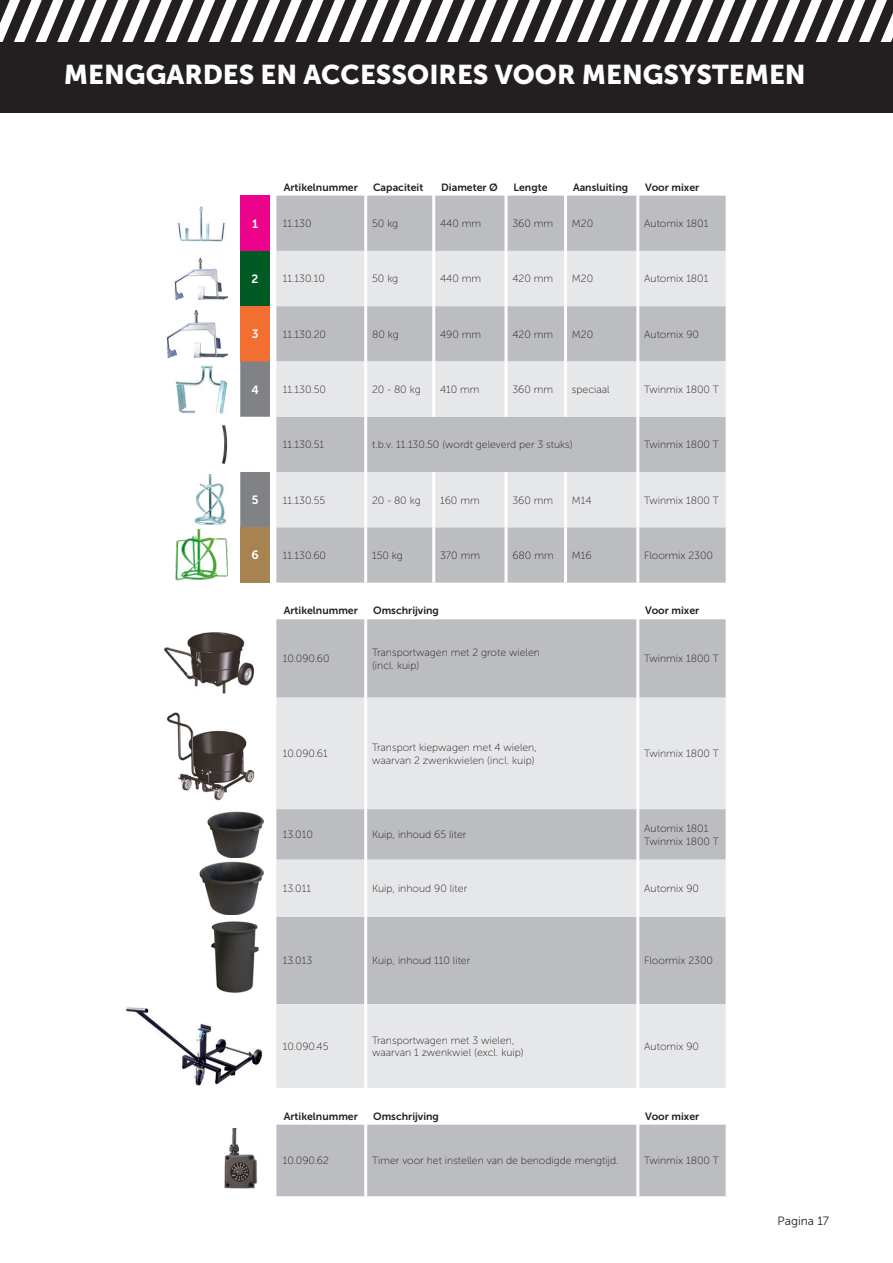
<style>
.page{position:relative;width:893px;height:1263px;background:#fff}
.page>*{position:absolute;margin:0;border:0;box-sizing:border-box;transform-origin:0 0}
.t1{font:27px "Museo Sans 900";color:#fff}
.t2{font:12px "Museo Sans 300";color:#231f20}
.t3{font:12px "Museo Sans 700";color:#fff}
.t4{font:10.5px/12.6px "Museo Sans 100";color:#231f20}
.t5{font:10.5px "Museo Sans 700";color:#231f20}
</style>
<div class="page">
<svg style="left:0;top:0;width:893px;height:42px"></svg>
<div style="left:0;top:42px;width:893px;height:70px;background:#231f20"></div>
<div style="left:240px;top:196px;width:30px;height:55px;background:#ed028c"></div>
<div style="left:276px;top:196px;width:450px;height:387px;background:#bcbdc0"></div>
<div style="left:240px;top:251px;width:30px;height:55px;background:#005a23"></div>
<svg style="left:276px;top:251px;width:450px;height:276px;background:#d5d6d9"></svg>
<div style="left:240px;top:306px;width:30px;height:55px;background:#f36e31"></div>
<svg style="left:240px;top:361px;width:30px;height:166px"></svg>
<div style="left:240px;top:527px;width:30px;height:56px;background:#a68351"></div>
<hr style="left:364px;top:196px;width:3px;height:55px;background:#fff">
<hr style="left:432px;top:196px;width:3px;height:55px;background:#fff">
<hr style="left:504px;top:196px;width:3px;height:55px;background:#fff">
<hr style="left:564px;top:196px;width:3px;height:55px;background:#fff">
<hr style="left:636px;top:196px;width:3px;height:55px;background:#fff">
<hr style="left:364px;top:251px;width:3px;height:55px;background:#fff">
<hr style="left:432px;top:251px;width:3px;height:55px;background:#fff">
<hr style="left:504px;top:251px;width:3px;height:55px;background:#fff">
<hr style="left:564px;top:251px;width:3px;height:55px;background:#fff">
<hr style="left:636px;top:251px;width:3px;height:55px;background:#fff">
<hr style="left:364px;top:306px;width:3px;height:55px;background:#fff">
<hr style="left:432px;top:306px;width:3px;height:55px;background:#fff">
<hr style="left:504px;top:306px;width:3px;height:55px;background:#fff">
<hr style="left:564px;top:306px;width:3px;height:55px;background:#fff">
<hr style="left:636px;top:306px;width:3px;height:55px;background:#fff">
<hr style="left:364px;top:361px;width:3px;height:56px;background:#fff">
<hr style="left:432px;top:361px;width:3px;height:56px;background:#fff">
<hr style="left:504px;top:361px;width:3px;height:56px;background:#fff">
<hr style="left:564px;top:361px;width:3px;height:56px;background:#fff">
<hr style="left:636px;top:361px;width:3px;height:56px;background:#fff">
<hr style="left:364px;top:417px;width:3px;height:55px;background:#fff">
<hr style="left:636px;top:417px;width:3px;height:55px;background:#fff">
<hr style="left:364px;top:472px;width:3px;height:55px;background:#fff">
<hr style="left:432px;top:472px;width:3px;height:55px;background:#fff">
<hr style="left:504px;top:472px;width:3px;height:55px;background:#fff">
<hr style="left:564px;top:472px;width:3px;height:55px;background:#fff">
<hr style="left:636px;top:472px;width:3px;height:55px;background:#fff">
<hr style="left:364px;top:527px;width:3px;height:56px;background:#fff">
<hr style="left:432px;top:527px;width:3px;height:56px;background:#fff">
<hr style="left:504px;top:527px;width:3px;height:56px;background:#fff">
<hr style="left:564px;top:527px;width:3px;height:56px;background:#fff">
<hr style="left:636px;top:527px;width:3px;height:56px;background:#fff">
<img style="left:177px;top:206px;width:48px;height:36px">
<img style="left:175px;top:258px;width:52px;height:41px">
<img style="left:166px;top:310px;width:61px;height:48px">
<img style="left:175px;top:365px;width:52px;height:49px">
<img style="left:221px;top:425px;width:6px;height:39px">
<img style="left:194px;top:475px;width:32px;height:50px">
<img style="left:175px;top:529px;width:52px;height:51px">
<div style="left:276px;top:619px;width:450px;height:79px;background:#bcbdc0"></div>
<svg style="left:276px;top:698px;width:450px;height:390px;background:#d7d8da"></svg>
<hr style="left:364px;top:619px;width:3px;height:79px;background:#fff">
<hr style="left:636px;top:619px;width:3px;height:79px;background:#fff">
<hr style="left:364px;top:698px;width:3px;height:111px;background:#fff">
<hr style="left:636px;top:698px;width:3px;height:111px;background:#fff">
<hr style="left:364px;top:809px;width:3px;height:51px;background:#fff">
<hr style="left:636px;top:809px;width:3px;height:51px;background:#fff">
<hr style="left:364px;top:860px;width:3px;height:57px;background:#fff">
<hr style="left:636px;top:860px;width:3px;height:57px;background:#fff">
<hr style="left:364px;top:917px;width:3px;height:87px;background:#fff">
<hr style="left:636px;top:917px;width:3px;height:87px;background:#fff">
<hr style="left:364px;top:1004px;width:3px;height:84px;background:#fff">
<hr style="left:636px;top:1004px;width:3px;height:84px;background:#fff">
<img style="left:164px;top:632px;width:91px;height:62px">
<img style="left:166px;top:712px;width:89px;height:89px">
<img style="left:207px;top:811px;width:57px;height:47px">
<img style="left:200px;top:862px;width:64px;height:52px">
<img style="left:210px;top:921px;width:49px;height:72px">
<img style="left:125px;top:1007px;width:138px;height:79px">
<div style="left:276px;top:1124px;width:450px;height:72px;background:#bcbdc0"></div>
<img style="left:224px;top:1128px;width:33px;height:61px">
<h1 class="t1" style="left:64px;top:59px;width:743px">MENGGARDES EN ACCESSOIRES VOOR MENGSYSTEMEN</h1>
<p class="t5" style="left:284px;top:181px;width:76px">Artikelnummer</p>
<p class="t5" style="left:373px;top:181px;width:52px">Capaciteit</p>
<p class="t5" style="left:441px;top:181px;width:58px">Diameter Ø</p>
<p class="t5" style="left:513px;top:181px;width:36px">Lengte</p>
<p class="t5" style="left:573px;top:181px;width:57px">Aansluiting</p>
<p class="t5" style="left:645px;top:181px;width:56px">Voor mixer</p>
<p class="t3" style="left:252px;top:217px;width:8px">1</p>
<p class="t4" style="left:283px;top:217px;width:30px">11.130</p>
<p class="t4" style="left:372px;top:217px;width:28px">50 kg</p>
<p class="t4" style="left:440px;top:217px;width:43px">440 mm</p>
<p class="t4" style="left:512px;top:217px;width:42px">360 mm</p>
<p class="t4" style="left:572px;top:217px;width:23px">M20</p>
<p class="t4" style="left:644px;top:217px;width:66px">Automix 1801</p>
<p class="t3" style="left:252px;top:272px;width:8px">2</p>
<p class="t4" style="left:283px;top:273px;width:44px">11.130.10</p>
<p class="t4" style="left:372px;top:273px;width:28px">50 kg</p>
<p class="t4" style="left:440px;top:273px;width:43px">440 mm</p>
<p class="t4" style="left:512px;top:273px;width:42px">420 mm</p>
<p class="t4" style="left:572px;top:273px;width:23px">M20</p>
<p class="t4" style="left:644px;top:273px;width:66px">Automix 1801</p>
<p class="t3" style="left:252px;top:327px;width:8px">3</p>
<p class="t4" style="left:283px;top:328px;width:45px">11.130.20</p>
<p class="t4" style="left:372px;top:328px;width:28px">80 kg</p>
<p class="t4" style="left:440px;top:328px;width:43px">490 mm</p>
<p class="t4" style="left:512px;top:328px;width:42px">420 mm</p>
<p class="t4" style="left:572px;top:328px;width:23px">M20</p>
<p class="t4" style="left:644px;top:328px;width:56px">Automix 90</p>
<p class="t3" style="left:251px;top:383px;width:9px">4</p>
<p class="t4" style="left:283px;top:383px;width:45px">11.130.50</p>
<p class="t4" style="left:372px;top:383px;width:50px">20 - 80 kg</p>
<p class="t4" style="left:440px;top:383px;width:41px">410 mm</p>
<p class="t4" style="left:512px;top:383px;width:42px">360 mm</p>
<p class="t4" style="left:572px;top:383px;width:39px">speciaal</p>
<p class="t4" style="left:644px;top:383px;width:76px">Twinmix 1800 T</p>
<p class="t4" style="left:283px;top:438px;width:43px">11.130.51</p>
<p class="t4" style="left:372px;top:438px;width:202px">t.b.v. 11.130.50 (wordt geleverd per 3 stuks)</p>
<p class="t4" style="left:644px;top:438px;width:76px">Twinmix 1800 T</p>
<p class="t3" style="left:252px;top:493px;width:8px">5</p>
<p class="t4" style="left:283px;top:494px;width:44px">11.130.55</p>
<p class="t4" style="left:372px;top:494px;width:50px">20 - 80 kg</p>
<p class="t4" style="left:440px;top:494px;width:41px">160 mm</p>
<p class="t4" style="left:512px;top:494px;width:42px">360 mm</p>
<p class="t4" style="left:572px;top:494px;width:21px">M14</p>
<p class="t4" style="left:644px;top:494px;width:76px">Twinmix 1800 T</p>
<p class="t3" style="left:251px;top:549px;width:9px">6</p>
<p class="t4" style="left:283px;top:549px;width:45px">11.130.60</p>
<p class="t4" style="left:372px;top:549px;width:32px">150 kg</p>
<p class="t4" style="left:440px;top:549px;width:41px">370 mm</p>
<p class="t4" style="left:512px;top:549px;width:43px">680 mm</p>
<p class="t4" style="left:572px;top:549px;width:21px">M16</p>
<p class="t4" style="left:644px;top:549px;width:70px">Floormix 2300</p>
<p class="t5" style="left:284px;top:605px;width:76px">Artikelnummer</p>
<p class="t5" style="left:373px;top:605px;width:67px">Omschrijving</p>
<p class="t5" style="left:645px;top:605px;width:56px">Voor mixer</p>
<p class="t4" style="left:283px;top:653px;width:48px">10.090.60</p>
<p class="t4" style="left:372px;top:646px;width:169px">Transportwagen met 2 grote wielen (incl. kuip)</p>
<p class="t4" style="left:644px;top:653px;width:76px">Twinmix 1800 T</p>
<p class="t4" style="left:283px;top:747px;width:47px">10.090.61</p>
<p class="t4" style="left:372px;top:741px;width:166px">Transport kiepwagen met 4 wielen, waarvan 2 zwenkwielen (incl. kuip)</p>
<p class="t4" style="left:644px;top:747px;width:76px">Twinmix 1800 T</p>
<p class="t4" style="left:283px;top:828px;width:32px">13.010</p>
<p class="t4" style="left:372px;top:828px;width:96px">Kuip, inhoud 65 liter</p>
<p class="t4" style="left:644px;top:822px;width:76px">Automix 1801<br>Twinmix 1800 T</p>
<p class="t4" style="left:283px;top:882px;width:30px">13.011</p>
<p class="t4" style="left:372px;top:882px;width:97px">Kuip, inhoud 90 liter</p>
<p class="t4" style="left:644px;top:882px;width:56px">Automix 90</p>
<p class="t4" style="left:283px;top:954px;width:31px">13.013</p>
<p class="t4" style="left:372px;top:954px;width:100px">Kuip, inhoud 110 liter</p>
<p class="t4" style="left:644px;top:954px;width:70px">Floormix 2300</p>
<p class="t4" style="left:283px;top:1040px;width:47px">10.090.45</p>
<p class="t4" style="left:372px;top:1034px;width:153px">Transportwagen met 3 wielen, waarvan 1 zwenkwiel (excl. kuip)</p>
<p class="t4" style="left:644px;top:1040px;width:56px">Automix 90</p>
<p class="t5" style="left:284px;top:1110px;width:76px">Artikelnummer</p>
<p class="t5" style="left:373px;top:1110px;width:67px">Omschrijving</p>
<p class="t5" style="left:645px;top:1110px;width:56px">Voor mixer</p>
<p class="t4" style="left:283px;top:1154px;width:48px">10.090.62</p>
<p class="t4" style="left:372px;top:1154px;width:248px">Timer voor het instellen van de benodigde mengtijd.</p>
<p class="t4" style="left:644px;top:1154px;width:76px">Twinmix 1800 T</p>
<p class="t2" style="left:778px;top:1214px;width:53px">Pagina 17</p>
</div>
